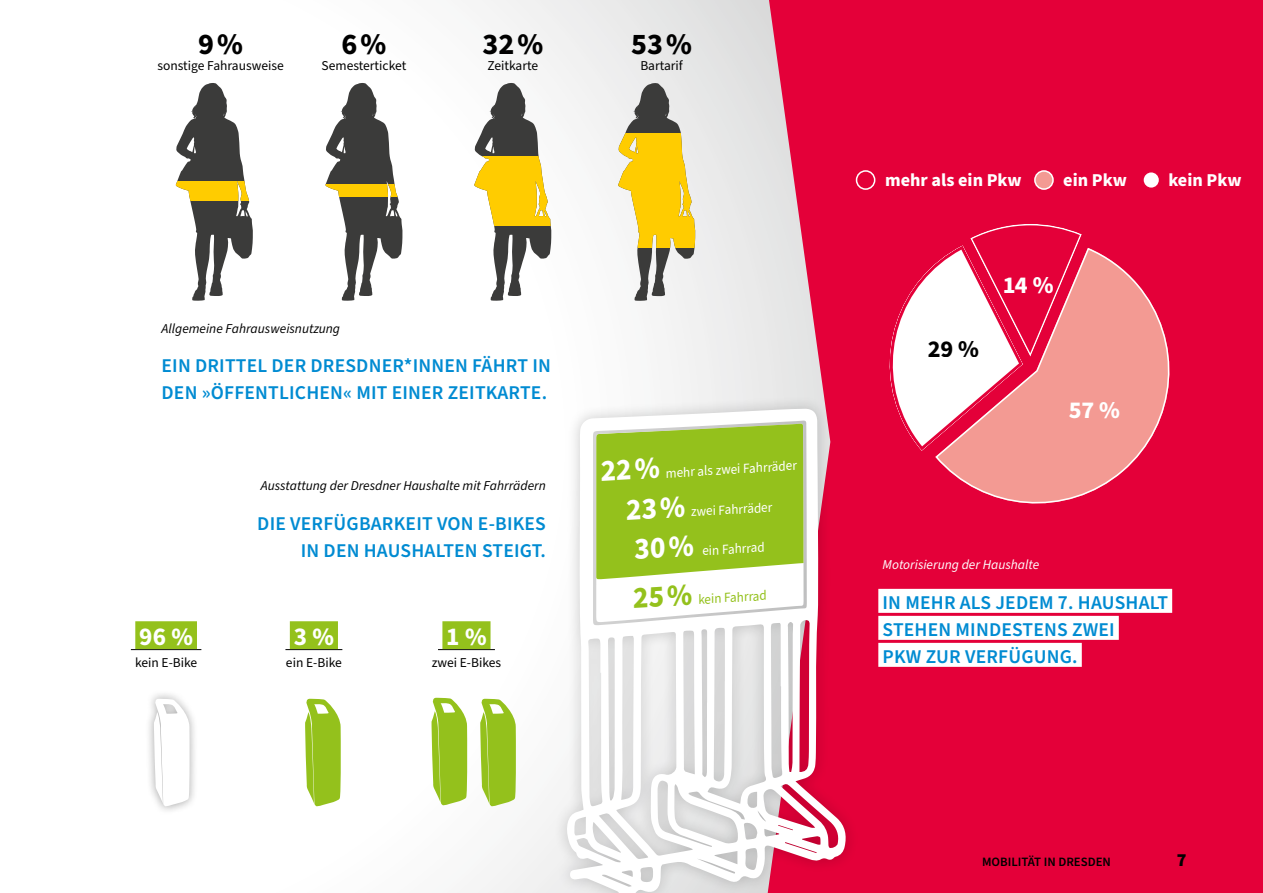
<style>
.page{position:relative;width:1263px;height:893px;background:#fff}
.page>*{position:absolute;margin:0;border:0;box-sizing:border-box;transform-origin:0 0}
.t1{font:700 30px "Source Sans Pro";color:#000}
.Subline_gelb{font:700 25.05px "Source Sans Pro";color:#fff}
.t2{font:700 24.15px "Source Sans Pro";color:#fff}
.t3{font:700 24.15px "Source Sans Pro";color:#000}
.Grafik-Aussage{font:600 19.5px "Source Sans Pro";letter-spacing:.01em;color:#008bd2}
.t4{font:700 18.15px "Source Sans Pro";color:#fff}
.t5{font:900 18px "Source Sans Pro";color:#000}
.t6{font:13.8px "Source Sans Pro";color:#fff;scale:.95 1}
.t7{font:13.8px "Source Sans Pro";color:#94c11c;scale:.95 1}
.t8{font:13.5px "Source Sans Pro";color:#000}
.Grafik-Titel{font:italic 13.5px "Source Sans Pro";color:#000}
.Grafik-Titel-2{font:italic 13.5px "Source Sans Pro";color:#fff}
.t9{font:600 12.75px "Source Sans Pro";color:#000}
</style>
<div class="page">
<div style="left:0;top:0;width:838px;height:893px;background:linear-gradient(to right,#fff,#ededed)"></div>
<div style="left:768px;top:0;width:495px;height:893px;background:#e40039"></div>
<div style="left:253px;top:510px;width:297px;height:24px;background:#fff"></div>
<div style="left:297px;top:537px;width:253px;height:24px;background:#fff"></div>
<div style="left:878px;top:589px;width:294px;height:24px;background:#fff"></div>
<div style="left:878px;top:616px;width:241px;height:24px;background:#fff"></div>
<div style="left:878px;top:643px;width:204px;height:24px;background:#fff"></div>
<svg style="left:935px;top:248px;width:250px;height:271px;background:#ec5b6f"></svg>
<svg style="left:871px;top:219px;width:211px;height:232px"></svg>
<div style="left:856px;top:171px;width:19px;height:18px;background:#e40039;border-radius:50%"></div>
<div style="left:856px;top:170px;width:19px;height:20px;border:2px solid #fff;border-radius:50%"></div>
<svg style="left:1142px;top:171px;width:18px;height:18px"></svg>
<div style="left:1035px;top:171px;width:18px;height:18px;background:#f39a93;border-radius:50%"></div>
<div style="left:1034px;top:170px;width:20px;height:20px;border:2px solid #fff;border-radius:50%"></div>
<div style="left:553px;top:395px;width:306px;height:498px;background:#000;opacity:.2"></div>
<svg style="left:566px;top:409px;width:281px;height:484px"></svg>
<svg style="left:305px;top:699px;width:36px;height:108px;background:#a6cb43"></svg>
<div style="left:145px;top:690px;width:54px;height:125px;background:#000;opacity:.35"></div>
<svg style="left:154px;top:699px;width:36px;height:108px"></svg>
<svg style="left:480px;top:699px;width:36px;height:108px;background:#a5cb42"></svg>
<svg style="left:431px;top:698px;width:36px;height:108px;background:#a6cb43"></svg>
<hr style="left:131px;top:649px;width:70px;height:1px;background:#000">
<div style="left:135px;top:621px;width:62px;height:28px;background:#94c11c"></div>
<hr style="left:286px;top:649px;width:56px;height:1px;background:#000">
<div style="left:290px;top:621px;width:48px;height:28px;background:#94c11c"></div>
<hr style="left:438px;top:649px;width:56px;height:1px;background:#000">
<div style="left:442px;top:621px;width:48px;height:28px;background:#94c11c"></div>
<div style="left:157px;top:353px;width:398px;height:24px;background:#fff"></div>
<div style="left:157px;top:380px;width:394px;height:24px;background:#fff"></div>
<svg style="left:618px;top:83px;width:77px;height:218px"></svg>
<svg style="left:618px;top:134px;width:47px;height:114px;fill:#fc0"></svg>
<svg style="left:474px;top:83px;width:77px;height:218px"></svg>
<svg style="left:474px;top:156px;width:47px;height:69px;fill:#fc0"></svg>
<svg style="left:325px;top:83px;width:78px;height:218px"></svg>
<svg style="left:325px;top:184px;width:47px;height:13px"></svg>
<svg style="left:176px;top:83px;width:77px;height:218px"></svg>
<svg style="left:176px;top:182px;width:47px;height:19px"></svg>
<svg style="left:593px;top:422px;width:213px;height:186px"></svg>
<p class="t1" style="left:198px;top:23px;width:46px">9 %</p>
<p class="t8" style="left:157px;top:56px;width:128px">sonstige Fahrausweise</p>
<p class="t1" style="left:342px;top:23px;width:46px">6 %</p>
<p class="t8" style="left:322px;top:56px;width:86px">Semesterticket</p>
<p class="t1" style="left:482px;top:23px;width:62px">32 %</p>
<p class="t8" style="left:487px;top:56px;width:52px">Zeitkarte</p>
<p class="t1" style="left:631px;top:23px;width:62px">53 %</p>
<p class="t8" style="left:640px;top:56px;width:44px">Bartarif</p>
<p class="Grafik-Titel" style="left:162px;top:319px;width:180px">Allgemeine Fahrausweisnutzung</p>
<p class="Grafik-Aussage" style="left:162px;top:353px;width:391px">EIN DRITTEL DER DRESDNER*INNEN FÄHRT IN</p>
<p class="Grafik-Aussage" style="left:162px;top:380px;width:387px">DEN »ÖFFENTLICHEN« MIT EINER ZEITKARTE.</p>
<p class="Subline_gelb" style="left:139px;top:620px;width:55px">96 %</p>
<p class="t8" style="left:135px;top:654px;width:64px">kein E-Bike</p>
<p class="Grafik-Titel" style="left:261px;top:477px;width:286px">Ausstattung der Dresdner Haushalte mit Fahrrädern</p>
<p class="Grafik-Aussage" style="left:257px;top:510px;width:290px">DIE VERFÜGBARKEIT VON E-BIKES</p>
<p class="Grafik-Aussage" style="left:301px;top:537px;width:247px">IN DEN HAUSHALTEN STEIGT.</p>
<p class="Subline_gelb" style="left:294px;top:620px;width:42px">3 %</p>
<p class="t8" style="left:286px;top:654px;width:57px">ein E-Bike</p>
<p class="Subline_gelb" style="left:446px;top:620px;width:42px">1 %</p>
<p class="t8" style="left:432px;top:654px;width:71px">zwei E-Bikes</p>
<p class="t6" style="left:665px;top:463px;width:140px;rotate:-3deg">mehr als zwei Fahrräder</p>
<p class="t6" style="left:690px;top:502px;width:87px;rotate:-3deg">zwei Fahrräder</p>
<p class="t6" style="left:702px;top:541px;width:67px;rotate:-3deg">ein Fahrrad</p>
<p class="t7" style="left:698px;top:590px;width:74px;rotate:-3deg">kein Fahrrad</p>
<p class="t4" style="left:885px;top:168px;width:138px">mehr als ein Pkw</p>
<p class="t4" style="left:1063px;top:168px;width:65px">ein Pkw</p>
<p class="t4" style="left:1168px;top:168px;width:75px">kein Pkw</p>
<p class="t3" style="left:928px;top:332px;width:53px">29 %</p>
<p class="t2" style="left:1002px;top:269px;width:53px">14 %</p>
<p class="t2" style="left:1068px;top:394px;width:53px">57 %</p>
<p class="Grafik-Titel-2" style="left:882px;top:555px;width:158px">Motorisierung der Haushalte</p>
<p class="Grafik-Aussage" style="left:882px;top:589px;width:287px">IN MEHR ALS JEDEM 7. HAUSHALT</p>
<p class="Grafik-Aussage" style="left:882px;top:616px;width:234px">STEHEN MINDESTENS ZWEI</p>
<p class="Grafik-Aussage" style="left:882px;top:643px;width:197px">PKW ZUR VERFÜGUNG.</p>
<p class="t9" style="left:982px;top:853px;width:17px">MOBILITÄT</p>
<p class="t9" style="left:1044px;top:853px;width:31px">IN DRESDEN</p>
<p class="t5" style="left:1177px;top:848px;width:11px">7</p>
</div>
